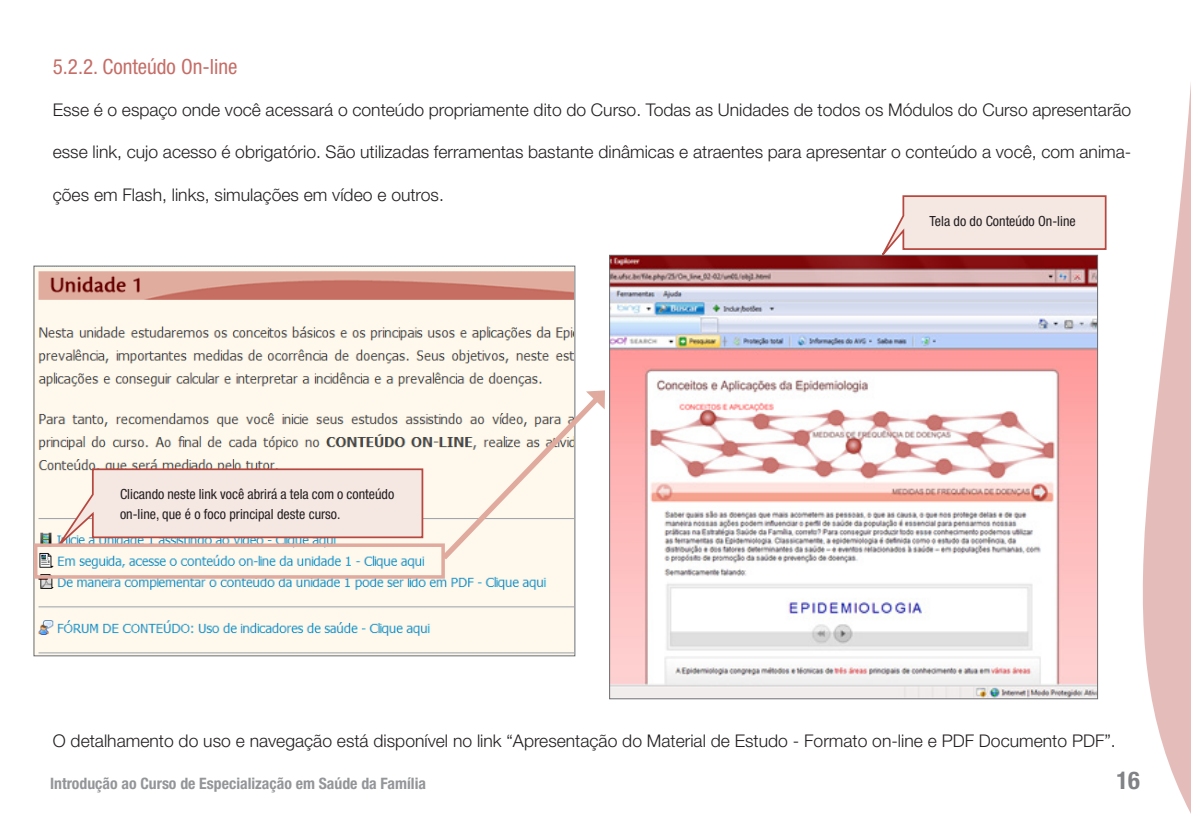
<style>
.page{position:relative;width:1191px;height:814px;background:#fff}
.page>*{position:absolute;margin:0;border:0;box-sizing:border-box;transform-origin:0 0}
.t1{font:700 condensed 24.5px "Helvetica Neue LT Std";color:#808285}
.Título_2{font:condensed 21px "Helvetica Neue LT Std";color:#c56d67}
.Corpo_Texto{font:300 17.5px "Helvetica Neue LT Std";color:#231f20}
.Quadros{font:300 17.5px "Helvetica Neue LT Std";color:#231f20}
.t2{font:700 condensed 15.75px "Helvetica Neue LT Std";color:#939598}
.Texto_Quadros_copy{font:condensed 14px/19.2px "Helvetica Neue LT Std";color:#231f20}
</style>
<div class="page">
<svg style="left:1142px;top:83px;width:49px;height:731px;fill:#e4bdba"></svg>
<img style="left:611px;top:257px;width:485px;height:440px">
<svg style="left:874px;top:195px;width:233px;height:73px;background:#debcb9"></svg>
<img style="left:36px;top:267px;width:537px;height:387px">
<svg style="left:50px;top:467px;width:374px;height:88px;background:#efe0da"></svg>
<div style="left:34px;top:543px;width:411px;height:35px;border:4px solid #e0aa9e"></div>
<svg style="left:436px;top:389px;width:169px;height:176px"></svg>
<p class="Título_2" style="left:53px;top:55px;width:186px">5.2.2. Conteúdo On-line</p>
<p class="Corpo_Texto" style="left:53px;top:99px;width:1080px">Esse é o espaço onde você acessará o conteúdo propriamente dito do Curso. Todas as Unidades de todos os Módulos do Curso apresentarão</p>
<p class="Corpo_Texto" style="left:53px;top:141px;width:1080px">esse link, cujo acesso é obrigatório. São utilizadas ferramentas bastante dinâmicas e atraentes para apresentar o conteúdo a você, com anima-</p>
<p class="Corpo_Texto" style="left:53px;top:183px;width:392px">ções em Flash, links, simulações em vídeo e outros.</p>
<p class="Texto_Quadros_copy" style="left:120px;top:484px;width:276px">Clicando neste link você abrirá a tela com o conteúdo on-line, que é o foco principal deste curso.</p>
<p class="Texto_Quadros_copy" style="left:929px;top:211px;width:148px">Tela do do Conteúdo On-line</p>
<p class="Quadros" style="left:53px;top:729px;width:1064px">O detalhamento do uso e navegação está disponível no link “Apresentação do Material de Estudo - Formato on-line e PDF Documento PDF”.</p>
<p class="t2" style="left:50px;top:773px;width:377px">Introdução ao Curso de Especialização em Saúde da Família</p>
<h1 class="t1" style="left:1116px;top:765px;width:25px">16</h1>
</div>
